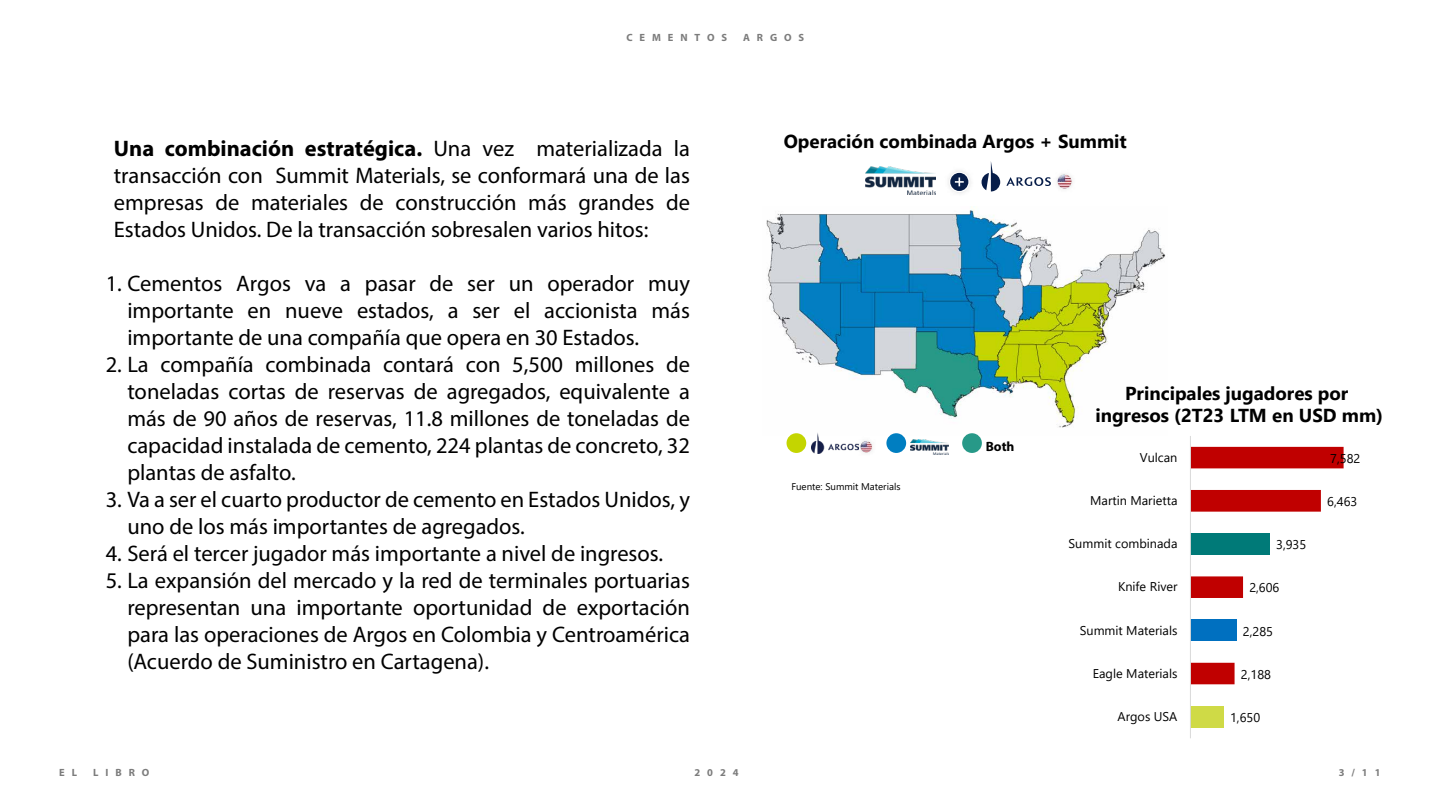
<style>
.page{position:relative;width:1440px;height:810px;background:#fff}
.page>*{position:absolute;margin:0;border:0;box-sizing:border-box;transform-origin:0 0}
.t1{font:22.5px/27px "Myriad Pro";color:#000;text-align:justify}
.t2{font:700 18.75px/22.5px "Segoe UI";color:#000;text-align:center}
.t3{font:700 13.5px "Myriad Pro";color:#000}
.t4{font:12.67px "Segoe UI";color:#000}
.t5{font:700 10.5px "Myriad Pro";letter-spacing:.66em;color:#7c7c7c}
.t6{font:9.75px "Segoe UI";color:#000}
.s1{font-weight:700}
</style>
<div class="page">
<img style="left:766px;top:207px;width:400px;height:228px">
<img style="left:866px;top:167px;width:70px;height:28px">
<svg style="left:1006px;top:177px;width:44px;height:9px"></svg>
<svg style="left:982px;top:161px;width:18px;height:30px"></svg>
<img style="left:948px;top:171px;width:23px;height:22px">
<div style="left:949px;top:172px;width:21px;height:20px;border:2px solid #fff;border-radius:50%"></div>
<svg style="left:950px;top:173px;width:18px;height:18px"></svg>
<img style="left:1050px;top:174px;width:21px;height:14px">
<img style="left:1058px;top:175px;width:14px;height:14px;border-radius:7px">
<img style="left:812px;top:433px;width:41px;height:20px">
<img style="left:853px;top:433px;width:27px;height:20px">
<svg style="left:861px;top:441px;width:11px;height:11px"></svg>
<div style="left:787px;top:433px;width:19px;height:20px;background:#c4d500;border-radius:50%"></div>
<img style="left:910px;top:439px;width:38px;height:15px">
<div style="left:886px;top:433px;width:20px;height:20px;background:#007ec1;border-radius:50%"></div>
<div style="left:962px;top:433px;width:20px;height:20px;background:#279988;border-radius:50%"></div>
<div style="left:1190px;top:706px;width:34px;height:22px;background:#cfda46"></div>
<svg style="left:1191px;top:447px;width:153px;height:237px"></svg>
<hr style="left:1190px;top:436px;width:1px;height:302px;background:#d9d9d9">
<p class="t5" style="left:626px;top:31px;width:102px">CEMENTOS</p>
<p class="t5" style="left:743px;top:31px;width:63px">ARGOS</p>
<p class="t1" style="left:114px;top:135px;width:578px"><span class="s1">Una combinación estratégica.</span> Una vez materializada la transacción con Summit Materials, se conformará una de las empresas de materiales de construcción más grandes de Estados Unidos. De la transacción sobresalen varios hitos:</p>
<p class="t1" style="left:127px;top:270px;width:564px;text-indent:-22px">1. Cementos Argos va a pasar de ser un operador muy importante en nueve estados, a ser el accionista más importante de una compañía que opera en 30 Estados.</p>
<p class="t1" style="left:127px;top:351px;width:564px;text-indent:-22px">2. La compañía combinada contará con 5,500 millones de toneladas cortas de reservas de agregados, equivalente a más de 90 años de reservas, 11.8 millones de toneladas de capacidad instalada de cemento, 224 plantas de concreto, 32 plantas de asfalto.</p>
<p class="t1" style="left:127px;top:486px;width:564px;text-indent:-22px">3. Va a ser el cuarto productor de cemento en Estados Unidos, y uno de los más importantes de agregados.</p>
<p class="t1" style="left:106px;top:540px;width:559px">4. Será el tercer jugador más importante a nivel de ingresos.</p>
<p class="t1" style="left:127px;top:567px;width:564px;text-indent:-22px">5. La expansión del mercado y la red de terminales portuarias representan una importante oportunidad de exportación para las operaciones de Argos en Colombia y Centroamérica (Acuerdo de Suministro en Cartagena).</p>
<p class="t2" style="left:784px;top:129px;width:345px">Operación combinada Argos + Summit</p>
<p class="t6" style="left:791px;top:478px;width:111px">Fuente: Summit Materials</p>
<p class="t3" style="left:986px;top:437px;width:30px">Both</p>
<p class="t2" style="left:1095px;top:380px;width:289px">Principales jugadores por ingresos (2T23 LTM en USD mm)</p>
<p class="t4" style="left:1140px;top:445px;width:39px">Vulcan</p>
<p class="t4" style="left:1330px;top:446px;width:32px">7,582</p>
<p class="t4" style="left:1090px;top:489px;width:89px">Martin Marietta</p>
<p class="t4" style="left:1327px;top:490px;width:32px">6,463</p>
<p class="t4" style="left:1069px;top:532px;width:110px">Summit combinada</p>
<p class="t4" style="left:1276px;top:533px;width:32px">3,935</p>
<p class="t4" style="left:1118px;top:575px;width:61px">Knife River</p>
<p class="t4" style="left:1249px;top:576px;width:32px">2,606</p>
<p class="t4" style="left:1080px;top:618px;width:99px">Summit Materials</p>
<p class="t4" style="left:1243px;top:619px;width:32px">2,285</p>
<p class="t4" style="left:1093px;top:661px;width:86px">Eagle Materials</p>
<p class="t4" style="left:1241px;top:662px;width:32px">2,188</p>
<p class="t4" style="left:1118px;top:705px;width:61px">Argos USA</p>
<p class="t4" style="left:1230px;top:706px;width:32px">1,650</p>
<p class="t5" style="left:59px;top:766px;width:19px">E L</p>
<p class="t5" style="left:93px;top:766px;width:58px">LIBRO</p>
<p class="t5" style="left:694px;top:766px;width:46px">2024</p>
<p class="t5" style="left:1339px;top:766px;width:43px">3/11</p>
</div>
